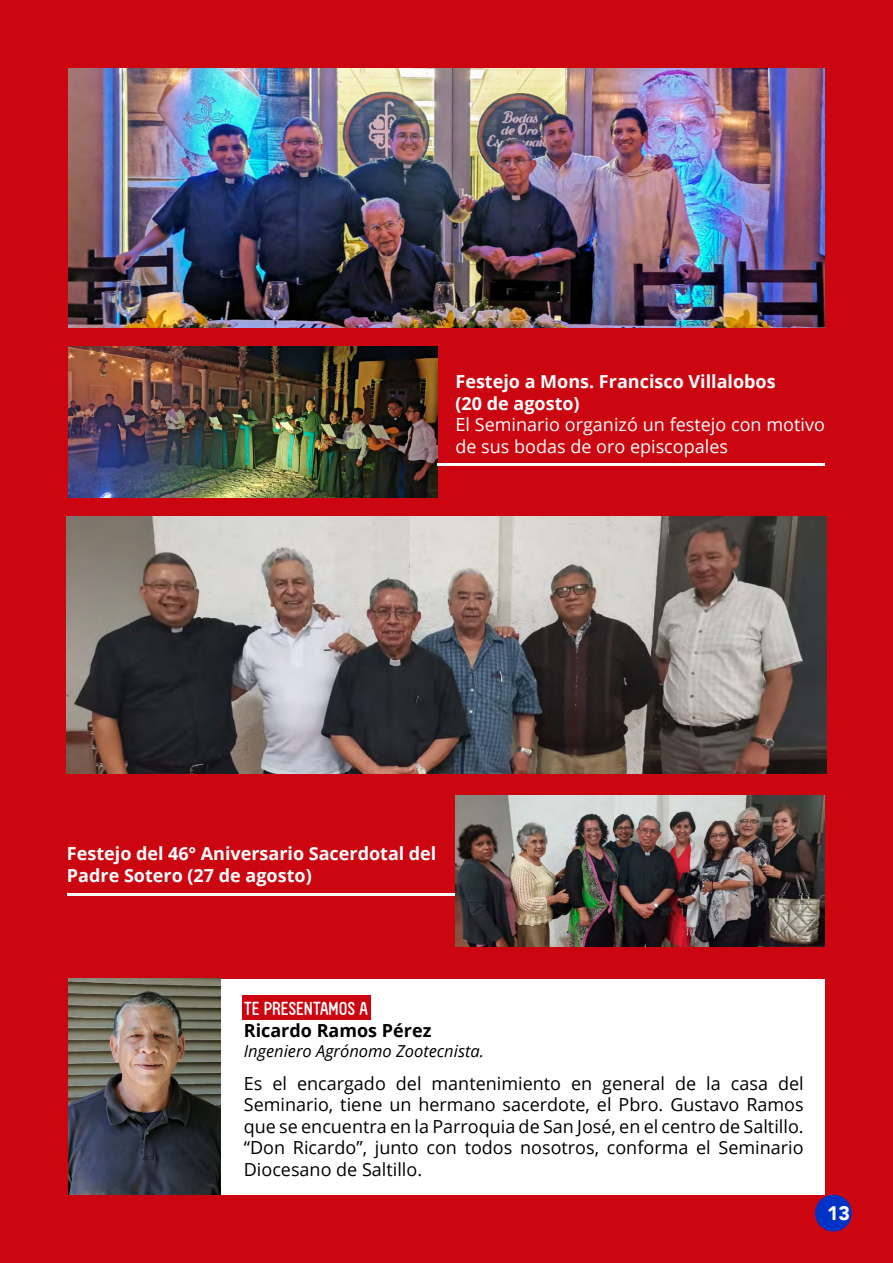
<style>
.page{position:relative;width:893px;height:1263px;background:#cb0610}
.page>*{position:absolute;margin:0;border:0;box-sizing:border-box;transform-origin:0 0}
.t1{font:900 19.5px "Avenir";color:#fff}
.t2{font:18px/21.6px "Open Sans";color:#000;text-align:justify}
.t3{font:700 18px/21.6px "Open Sans";color:#fff}
.t4{font:18px/21.6px "Open Sans";color:#fff}
.t5{font:700 18px "Open Sans";color:#000}
.t6{font:18px "FV Almelo";letter-spacing:-.005em;color:#fff}
.t7{font:italic 16.5px "Open Sans";color:#000}
</style>
<div class="page">
<div style="left:815px;top:1195px;width:37px;height:36px;background:#0032c6;border-radius:50%"></div>
<img style="left:68px;top:68px;width:757px;height:259px">
<img style="left:68px;top:346px;width:369px;height:151px">
<img style="left:455px;top:795px;width:370px;height:151px">
<hr style="left:437px;top:463px;width:388px;height:3px;background:#fff">
<hr style="left:67px;top:893px;width:387px;height:3px;background:#fff">
<img style="left:67px;top:516px;width:759px;height:258px">
<img style="left:68px;top:979px;width:153px;height:216px">
<div style="left:221px;top:979px;width:604px;height:216px;background:#fff"></div>
<div style="left:243px;top:995px;width:128px;height:25px;background:#cb0610"></div>
<p class="t3" style="left:455px;top:370px;width:322px">Festejo a Mons. Francisco Villalobos (20 de agosto)</p>
<p class="t4" style="left:455px;top:413px;width:371px">El Seminario organizó un festejo con motivo de sus bodas de oro episcopales</p>
<p class="t3" style="left:67px;top:842px;width:371px">Festejo del 46° Aniversario Sacerdotal del<br>Padre Sotero (27 de agosto)</p>
<p class="t6" style="left:244px;top:998px;width:125px">TE PRESENTAMOS A</p>
<p class="t5" style="left:244px;top:1017px;width:189px">Ricardo Ramos Pérez</p>
<p class="t7" style="left:244px;top:1039px;width:242px">Ingeniero Agrónomo Zootecnista.</p>
<p class="t2" style="left:244px;top:1072px;width:561px">Es el encargado del mantenimiento en general de la casa del Seminario, tiene un hermano sacerdote, el Pbro. Gustavo Ramos que se encuentra en la Parroquia de San José, en el centro de Saltillo. “Don Ricardo”, junto con todos nosotros, conforma el Seminario Diocesano de Saltillo.</p>
<p class="t1" style="left:827px;top:1196px;width:25px">13</p>
</div>
